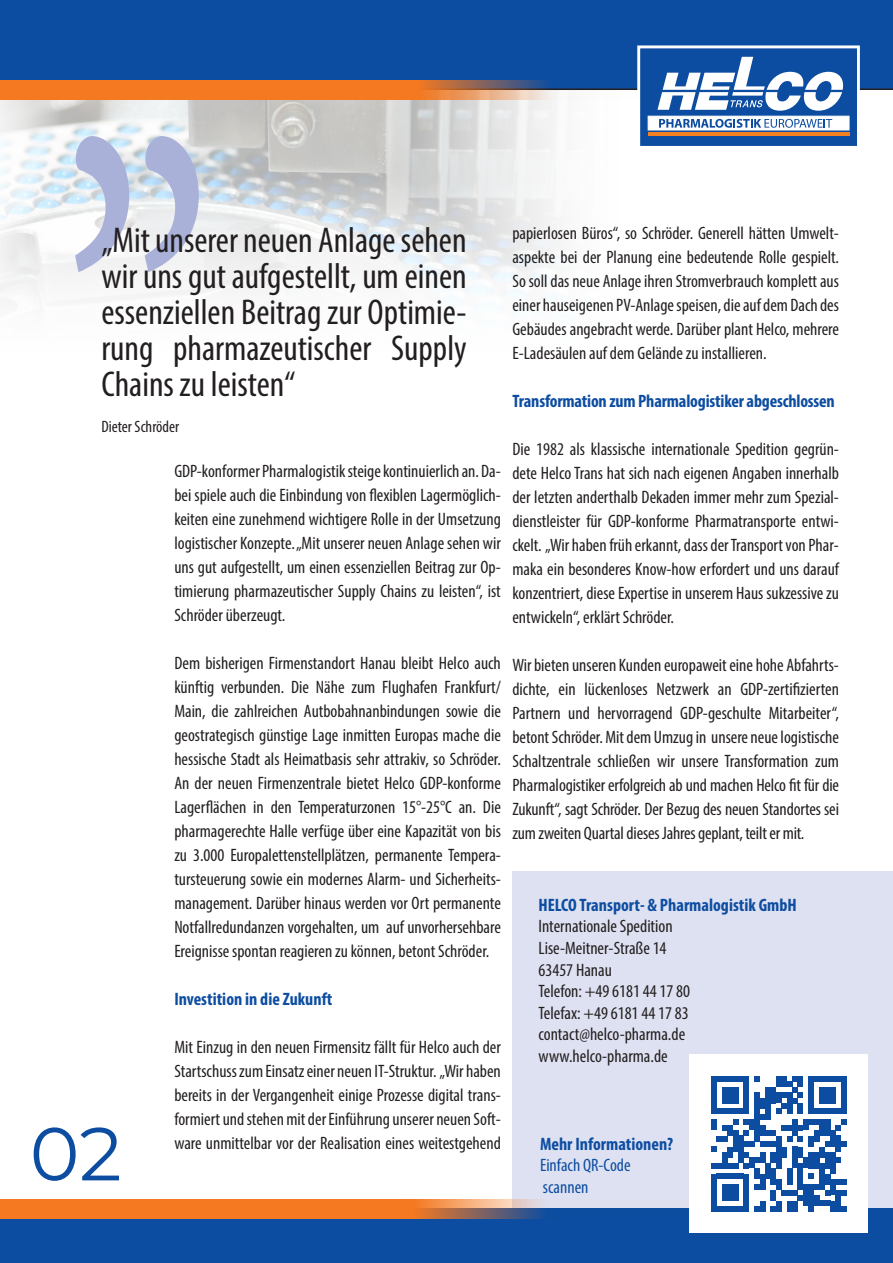
<style>
.page{position:relative;width:893px;height:1263px;background:#fff}
.page>*{position:absolute;margin:0;border:0;box-sizing:border-box;transform-origin:0 0}
.t1{font:75px "Montserrat";color:#0d4da1}
.t2{font:condensed 36px/36px "Myriad Pro";color:#231f20;text-align:justify}
.t3{font:condensed 18px/24px "Myriad Pro";color:#231f20;text-align:justify}
.t4{font:700 condensed 18px "Myriad Pro";color:#0d4da1}
.t5{font:condensed 18px "Myriad Pro";color:#0d4da1}
.t6{font:condensed 16.5px "Myriad Pro";color:#231f20}
</style>
<div class="page">
<img style="left:0;top:100px;width:557px;height:199px">
<div style="left:512px;top:872px;width:381px;height:347px;background:#dee1f1"></div>
<svg style="left:75px;top:136px;width:124px;height:136px"></svg>
<div style="left:0;top:0;width:893px;height:90px;background:#0d4da1"></div>
<div style="left:0;top:1209px;width:893px;height:54px;background:#0d4da1"></div>
<svg style="left:0;top:1199px;width:689px;height:20px;fill:#f47921"></svg>
<hr style="left:54px;top:54px;width:785px;height:1px;background:#0d4da1">
<div style="left:637px;top:45px;width:223px;height:104px;background:#0d4da1;border:3px solid #fff"></div>
<svg style="left:657px;top:57px;width:187px;height:54px"></svg>
<hr style="left:661px;top:90px;width:184px;height:2px;background:#0d4da1">
<hr style="left:648px;top:132px;width:201px;height:3px;background:#f58021">
<div style="left:648px;top:116px;width:201px;height:14px;background:#fff;border:1px solid #fff"></div>
<svg style="left:659px;top:119px;width:173px;height:9px"></svg>
<svg style="left:0;top:80px;width:702px;height:20px;background:#cf8352"></svg>
<div style="left:689px;top:1054px;width:179px;height:179px;background:#fff"></div>
<svg style="left:711px;top:1076px;width:135px;height:135px"></svg>
<p class="t2" style="left:101px;top:222px;width:367px">„Mit unserer neuen Anlage sehen wir uns gut aufgestellt, um einen essenziellen Beitrag zur Optimie&shy;rung pharmazeutischer Supply Chains zu leisten“</p>
<p class="t6" style="left:101px;top:417px;width:79px">Dieter Schröder</p>
<p class="t1" style="left:30px;top:1102px;width:94px">02</p>
<p class="t3" style="left:174px;top:459px;width:328px">GDP-konformer Pharmalogistik steige kontinuierlich an. Da&shy;bei spiele auch die Einbindung von flexiblen Lagermöglich&shy;keiten eine zunehmend wichtigere Rolle in der Umsetzung logistischer Konzepte. „Mit unserer neuen Anlage sehen wir uns gut aufgestellt, um einen essenziellen Beitrag zur Op&shy;timierung pharmazeutischer Supply Chains zu leisten“, ist Schröder überzeugt.</p>
<p class="t3" style="left:174px;top:651px;width:328px">Dem bisherigen Firmenstandort Hanau bleibt Helco auch künftig verbunden. Die Nähe zum Flughafen Frankfurt/ Main, die zahlreichen Autbobahnanbindungen sowie die geostrategisch günstige Lage inmitten Europas mache die hessische Stadt als Heimatbasis sehr attrakiv, so Schröder.<br>An der neuen Firmenzentrale bietet Helco GDP-konforme Lagerflächen in den Temperaturzonen 15°-25°C an. Die pharmagerechte Halle verfüge über eine Kapazität von bis zu 3.000 Europalettenstellplätzen, permanente Tempera&shy;tursteuerung sowie ein modernes Alarm- und Sicherheits&shy;management. Darüber hinaus werden vor Ort permanente Notfallredundanzen vorgehalten, um auf unvorhersehbare Ereignisse spontan reagieren zu können, betont Schröder.</p>
<p class="t4" style="left:174px;top:988px;width:160px">Investition in die Zukunft</p>
<p class="t3" style="left:174px;top:1035px;width:328px">Mit Einzug in den neuen Firmensitz fällt für Helco auch der Startschuss zum Einsatz einer neuen IT-Struktur. „Wir haben bereits in der Vergangenheit einige Prozesse digital trans&shy;formiert und stehen mit der Einführung unserer neuen Soft&shy;ware unmittelbar vor der Realisation eines weitestgehend</p>
<p class="t3" style="left:512px;top:221px;width:328px">papierlosen Büros“, so Schröder. Generell hätten Umwelt&shy;aspekte bei der Planung eine bedeutende Rolle gespielt.<br>So soll das neue Anlage ihren Stromverbrauch komplett aus einer hauseigenen PV-Anlage speisen, die auf dem Dach des Gebäudes angebracht werde. Darüber plant Helco, mehrere E-Ladesäulen auf dem Gelände zu installieren.</p>
<p class="t4" style="left:512px;top:390px;width:324px">Transformation zum Pharmalogistiker abgeschlossen</p>
<p class="t3" style="left:512px;top:437px;width:328px">Die 1982 als klassische internationale Spedition gegrün&shy;dete Helco Trans hat sich nach eigenen Angaben innerhalb der letzten anderthalb Dekaden immer mehr zum Spezial&shy;dienstleister für GDP-konforme Pharmatransporte entwi&shy;ckelt. „Wir haben früh erkannt, dass der Transport von Phar&shy;maka ein besonderes Know-how erfordert und uns darauf konzentriert, diese Expertise in unserem Haus sukzessive zu entwickeln“, erklärt Schröder.</p>
<p class="t3" style="left:512px;top:653px;width:328px">Wir bieten unseren Kunden europaweit eine hohe Abfahrts&shy;dichte, ein lückenloses Netzwerk an GDP-zertifizierten Partnern und hervorragend GDP-geschulte Mitarbeiter“, betont Schröder. Mit dem Umzug in unsere neue logistische Schaltzentrale schließen wir unsere Transformation zum Pharmalogistiker erfolgreich ab und machen Helco fit für die Zukunft“, sagt Schröder. Der Bezug des neuen Standortes sei zum zweiten Quartal dieses Jahres geplant, teilt er mit.</p>
<p class="t4" style="left:539px;top:893px;width:260px">HELCO Transport- &amp; Pharmalogistik GmbH</p>
<p class="t3" style="left:539px;top:914px;width:136px">Internationale Spedition</p>
<p class="t3" style="left:539px;top:936px;width:129px">Lise-Meitner-Straße 14</p>
<p class="t3" style="left:539px;top:957px;width:75px">63457 Hanau</p>
<p class="t3" style="left:539px;top:979px;width:153px">Telefon: +49 6181 44 17 80</p>
<p class="t3" style="left:539px;top:1001px;width:152px">Telefax: +49 6181 44 17 83</p>
<p class="t3" style="left:539px;top:1022px;width:148px">contact@helco-pharma.de</p>
<p class="t3" style="left:539px;top:1044px;width:131px">www.helco-pharma.de</p>
<p class="t4" style="left:540px;top:1132px;width:135px">Mehr Informationen?</p>
<p class="t5" style="left:540px;top:1154px;width:92px">Einfach QR-Code</p>
<p class="t5" style="left:543px;top:1176px;width:47px">scannen</p>
</div>
